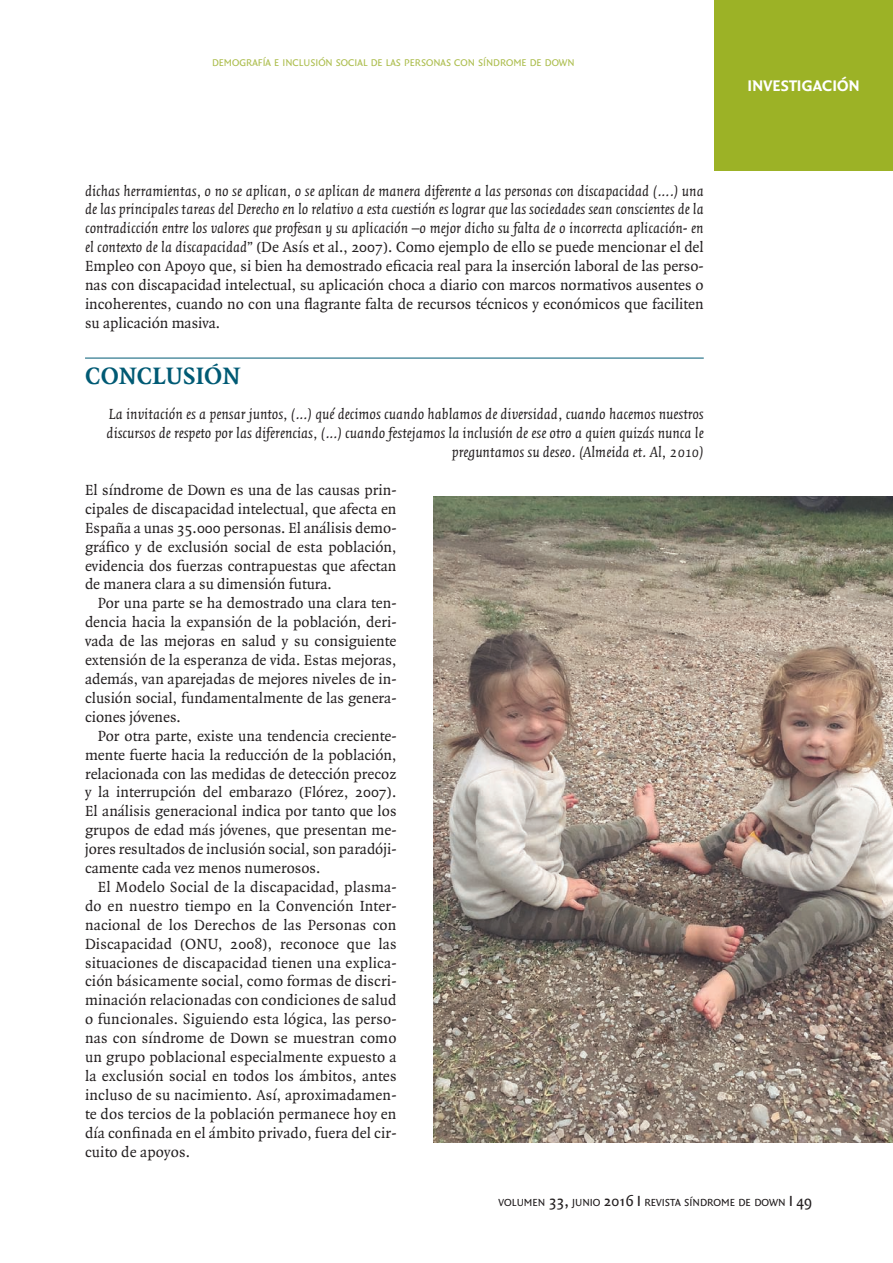
<style>
.page{position:relative;width:893px;height:1263px;background:#fff}
.page>*{position:absolute;margin:0;border:0;box-sizing:border-box;transform-origin:0 0}
.Título_1{font:700 25.5px "Quadraat";color:#005a74}
.t1{font:700 16.5px "Quadraat Sans";color:#fff}
.Normal_sin_meter{font:15.75px/18.9px "Quadraat";color:#231f20;text-align:justify}
.t2{font:italic 15.75px/18.9px "Quadraat";color:#231f20;text-align:right}
.t3{font:10.95px "Quadraat Sans";color:#231f20}
.Titulito{font:10.5px "Quadraat Sans";color:#adbe4f}
.s1{font-style:italic}
.s2{font-size:15.75px}
</style>
<div class="page">
<div style="left:714px;top:0;width:179px;height:170px;background:#9cb226"></div>
<hr style="left:85px;top:358px;width:619px;height:1px;background:#005a74">
<img style="left:434px;top:496px;width:459px;height:647px">
<p class="Titulito" style="left:212px;top:56px;width:364px">DEMOGRAFÍA E INCLUSIÓN SOCIAL DE LAS PERSONAS CON SÍNDROME DE DOWN</p>
<p class="Normal_sin_meter" style="left:85px;top:182px;width:620px"><span class="s1">dichas herramientas, o no se aplican, o se aplican de manera diferente a las personas con discapacidad (….) una de las principales tareas del Derecho en lo relativo a esta cuestión es lograr que las sociedades sean conscientes de la contradicción entre los valores que profesan y su aplicación –o mejor dicho su falta de o incorrecta aplicación- en el contexto de la discapacidad”</span> (De Asís et al., 2007). Como ejemplo de ello se puede mencionar el del Empleo con Apoyo que, si bien ha demostrado eficacia real para la inserción laboral de las perso&shy;nas con discapacidad intelectual, su aplicación choca a diario con marcos normativos ausentes o incoherentes, cuando no con una flagrante falta de recursos técnicos y económicos que faciliten su aplicación masiva.</p>
<p class="Título_1" style="left:85px;top:363px;width:157px">CONCLUSIÓN</p>
<p class="t2" style="left:107px;top:405px;width:599px">La invitación es a pensar juntos, (…) qué decimos cuando hablamos de diversidad, cuando hacemos nuestros discursos de respeto por las diferencias, (…) cuando festejamos la inclusión de ese otro a quien quizás nunca le preguntamos su deseo. (Almeida et. Al, 2010)</p>
<p class="Normal_sin_meter" style="left:85px;top:481px;width:313px">El síndrome de Down es una de las causas prin&shy;cipales de discapacidad intelectual, que afecta en España a unas 35.000 personas. El análisis demo&shy;gráfico y de exclusión social de esta población, evidencia dos fuerzas contrapuestas que afectan de manera clara a su dimensión futura.</p>
<p class="Normal_sin_meter" style="left:85px;top:594px;width:313px;text-indent:13px">Por una parte se ha demostrado una clara ten&shy;dencia hacia la expansión de la población, deri&shy;vada de las mejoras en salud y su consiguiente extensión de la esperanza de vida. Estas mejoras, además, van aparejadas de mejores niveles de in&shy;clusión social, fundamentalmente de las genera&shy;ciones jóvenes.</p>
<p class="Normal_sin_meter" style="left:85px;top:727px;width:313px;text-indent:13px">Por otra parte, existe una tendencia creciente&shy;mente fuerte hacia la reducción de la población, relacionada con las medidas de detección precoz y la interrupción del embarazo (Flórez, 2007).<br>El análisis generacional indica por tanto que los grupos de edad más jóvenes, que presentan me&shy;jores resultados de inclusión social, son paradóji&shy;camente cada vez menos numerosos.</p>
<p class="Normal_sin_meter" style="left:85px;top:878px;width:313px;text-indent:13px">El Modelo Social de la discapacidad, plasma&shy;do en nuestro tiempo en la Convención Inter&shy;nacional de los Derechos de las Personas con Discapacidad (ONU, 2008), reconoce que las situaciones de discapacidad tienen una explica&shy;ción básicamente social, como formas de discri&shy;minación relacionadas con condiciones de salud o funcionales. Siguiendo esta lógica, las perso&shy;nas con síndrome de Down se muestran como un grupo poblacional especialmente expuesto a la exclusión social en todos los ámbitos, antes incluso de su nacimiento. Así, aproximadamen&shy;te dos tercios de la población permanece hoy en día confinada en el ámbito privado, fuera del cir&shy;cuito de apoyos.</p>
<p class="t1" style="left:748px;top:76px;width:114px">INVESTIGACIÓN</p>
<p class="t3" style="left:499px;top:1196px;width:315px">VOLUMEN <span class="s2">33,</span> JUNIO <span class="s2">2016 I</span> REVISTA SÍNDROME DE DOWN <span class="s2">I</span> <span class="s2">49</span></p>
</div>
